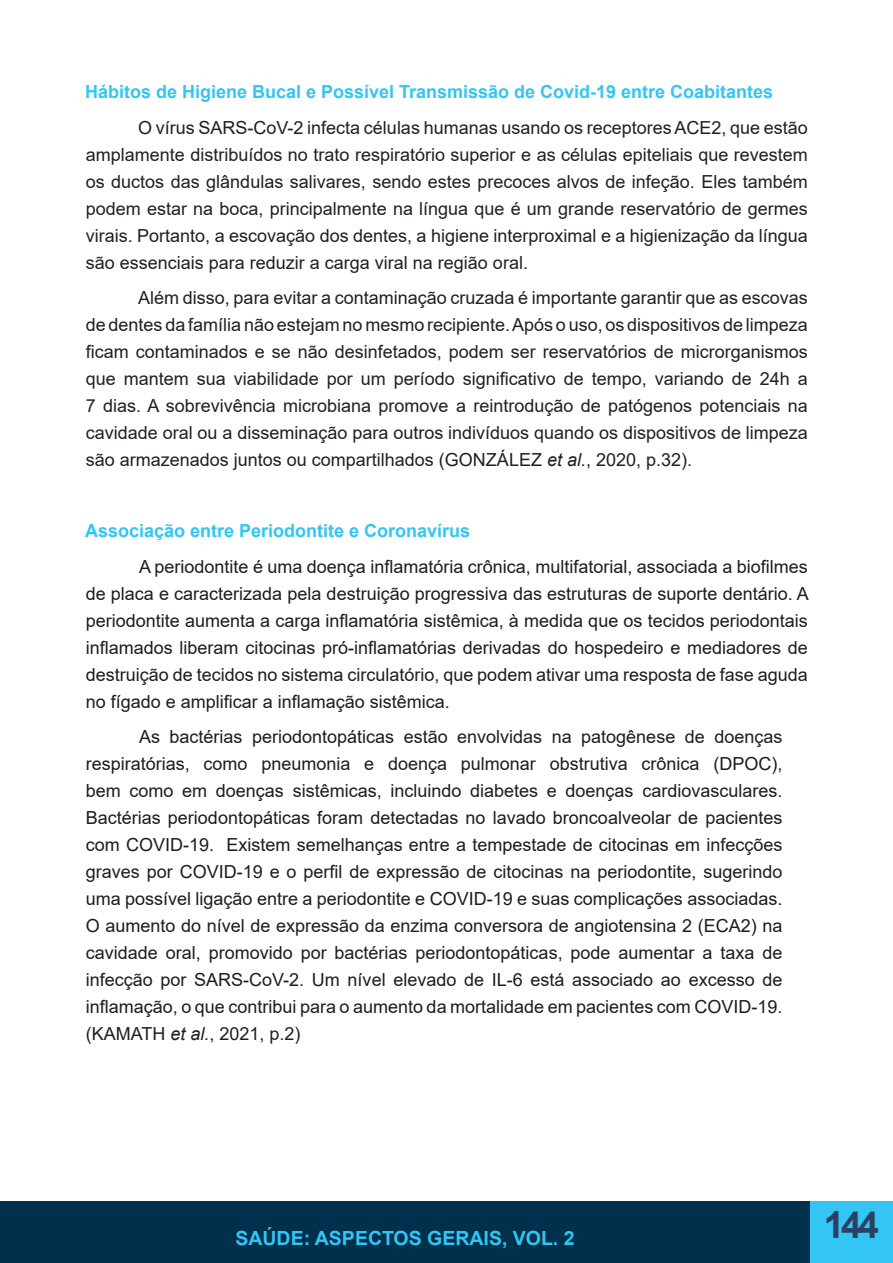
<style>
.page{position:relative;width:893px;height:1263px;background:#fff}
.page>*{position:absolute;margin:0;border:0;box-sizing:border-box;transform-origin:0 0}
.t1{font:700 37.5px "Arial";color:#2c4161}
.t2{font:700 19.5px "Arial";color:#33c5f3}
.t3{font:18px/27px "Arial";color:#1c1d1e;text-align:justify}
.t4{font:18px/27px "Arial";color:#231f20;text-align:justify}
.t5{font:700 18px "Arial";color:#33c5f3}
.s1{font-style:italic}
.s2{color:#231f20}
.s3{font-style:italic;color:#231f20}
</style>
<div class="page">
<div style="left:0;top:1201px;width:810px;height:62px;background:#00314c"></div>
<div style="left:810px;top:1201px;width:83px;height:62px;background:#33c5f3"></div>
<hr style="left:892px;top:1201px;width:1px;height:62px;background:#00314c">
<p class="t5" style="left:85px;top:79px;width:690px">Hábitos de Higiene Bucal e Possível Transmissão de Covid-19 entre Coabitantes</p>
<p class="t4" style="left:86px;top:114px;width:724px;text-indent:52px">O vírus SARS-CoV-2 infecta células humanas usando os receptores ACE2, que estão amplamente distribuídos no trato respiratório superior e as células epiteliais que revestem os ductos das glândulas salivares, sendo estes precoces alvos de infeção. Eles também podem estar na boca, principalmente na língua que é um grande reservatório de germes virais. Portanto, a escovação dos dentes, a higiene interproximal e a higienização da língua são essenciais para reduzir a carga viral na região oral.</p>
<p class="t4" style="left:86px;top:284px;width:724px;text-indent:52px">Além disso, para evitar a contaminação cruzada é importante garantir que as escovas de dentes da família não estejam no mesmo recipiente. Após o uso, os dispositivos de limpeza ficam contaminados e se não desinfetados, podem ser reservatórios de microrganismos que mantem sua viabilidade por um período significativo de tempo, variando de 24h a 7 dias. A sobrevivência microbiana promove a reintrodução de patógenos potenciais na cavidade oral ou a disseminação para outros indivíduos quando os dispositivos de limpeza são armazenados juntos ou compartilhados (GONZÁLEZ <span class="s1">et al.</span>, 2020, p.32).</p>
<p class="t5" style="left:85px;top:518px;width:387px">Associação entre Periodontite e Coronavírus</p>
<p class="t3" style="left:86px;top:553px;width:725px;text-indent:53px">A periodontite é uma doença inflamatória crônica, multifatorial, associada a biofilmes de placa e caracterizada pela destruição progressiva das estruturas de suporte dentário. A periodontite aumenta a carga inflamatória sistêmica, à medida que os tecidos periodontais inflamados liberam citocinas pró-inflamatórias derivadas do hospedeiro e mediadores de destruição de tecidos no sistema circulatório, que podem ativar uma resposta de fase aguda no fígado e amplificar a inflamação sistêmica.</p>
<p class="t3" style="left:86px;top:723px;width:698px;text-indent:53px">As bactérias periodontopáticas estão envolvidas na patogênese de doenças respiratórias, como pneumonia e doença pulmonar obstrutiva crônica (DPOC), bem como em doenças sistêmicas, incluindo diabetes e doenças cardiovasculares.<br>Bactérias periodontopáticas foram detectadas no lavado broncoalveolar de pacientes com COVID-19. Existem semelhanças entre a tempestade de citocinas em infecções graves por COVID-19 e o perfil de expressão de citocinas na periodontite, sugerindo uma possível ligação entre a periodontite e COVID-19 e suas complicações associadas.<br>O aumento do nível de expressão da enzima conversora de angiotensina 2 (ECA2) na cavidade oral, promovido por bactérias periodontopáticas, pode aumentar a taxa de infecção por SARS-CoV-2. Um nível elevado de IL-6 está associado ao excesso de inflamação, o que contribui para o aumento da mortalidade em pacientes com COVID-19. <span class="s2">(KAMATH</span> <span class="s3">et al.</span><span class="s2">, 2021, p.2)</span></p>
<p class="t2" style="left:235px;top:1224px;width:341px">SAÚDE: ASPECTOS GERAIS, VOL. 2</p>
<h1 class="t1" style="left:824px;top:1198px;width:57px">144</h1>
</div>
